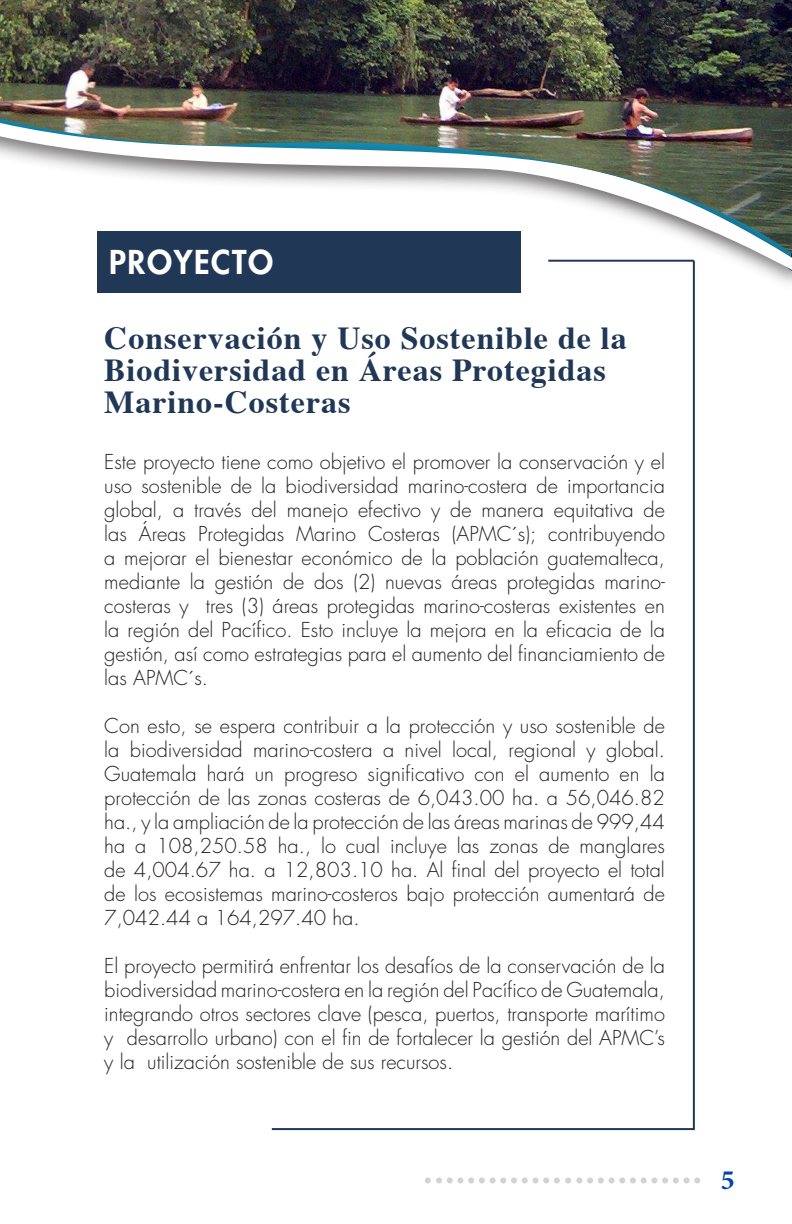
<style>
.page{position:relative;width:792px;height:1224px;background:#fff}
.page>*{position:absolute;margin:0;border:0;box-sizing:border-box;transform-origin:0 0}
.t1{font:700 32px/32px "Times";letter-spacing:.03em;color:#203756}
.t2{font:800 32px "Futura";letter-spacing:.05em;color:#fff}
.t3{font:700 28px "Minion Pro";color:#0045aa}
.t4{font:300 20px/24px "Futura";color:#231f20;text-align:justify}
</style>
<div class="page">
<svg style="left:425px;top:1177px;width:275px;height:6px"></svg>
<div style="left:97px;top:231px;width:424px;height:62px;background:#203756"></div>
<hr style="left:693px;top:261px;width:2px;height:869px;background:#203756">
<hr style="left:548px;top:260px;width:146px;height:2px;background:#203756">
<hr style="left:272px;top:1128px;width:422px;height:2px;background:#203756">
<img style="left:0;top:0;width:792px;height:254px">
<p class="t2" style="left:109px;top:241px;width:166px">PROYECTO</p>
<p class="t1" style="left:104px;top:324px;width:524px">Conservación y Uso Sostenible de la<br>Biodiversidad en Áreas Protegidas<br>Marino-Costeras</p>
<p class="t4" style="left:104px;top:450px;width:562px">Este proyecto tiene como objetivo el promover la conservación y el uso sostenible de la biodiversidad marino-costera de importancia global, a través del manejo efectivo y de manera equitativa de las Áreas Protegidas Marino Costeras (APMC´s); contribuyendo a mejorar el bienestar económico de la población guatemalteca, mediante la gestión de dos (2) nuevas áreas protegidas marino&shy;costeras y tres (3) áreas protegidas marino-costeras existentes en la región del Pacífico. Esto incluye la mejora en la eficacia de la gestión, así como estrategias para el aumento del financiamiento de las APMC´s.</p>
<p class="t4" style="left:104px;top:714px;width:562px">Con esto, se espera contribuir a la protección y uso sostenible de la biodiversidad marino-costera a nivel local, regional y global.<br>Guatemala hará un progreso significativo con el aumento en la protección de las zonas costeras de 6,043.00 ha. a 56,046.82 ha., y la ampliación de la protección de las áreas marinas de 999,44 ha a 108,250.58 ha., lo cual incluye las zonas de manglares de 4,004.67 ha. a 12,803.10 ha. Al final del proyecto el total de los ecosistemas marino-costeros bajo protección aumentará de 7,042.44 a 164,297.40 ha.</p>
<p class="t4" style="left:104px;top:954px;width:562px">El proyecto permitirá enfrentar los desafíos de la conservación de la biodiversidad marino-costera en la región del Pacífico de Guatemala, integrando otros sectores clave (pesca, puertos, transporte marítimo y desarrollo urbano) con el fin de fortalecer la gestión del APMC’s y la utilización sostenible de sus recursos.</p>
<p class="t3" style="left:721px;top:1161px;width:15px">5</p>
</div>
